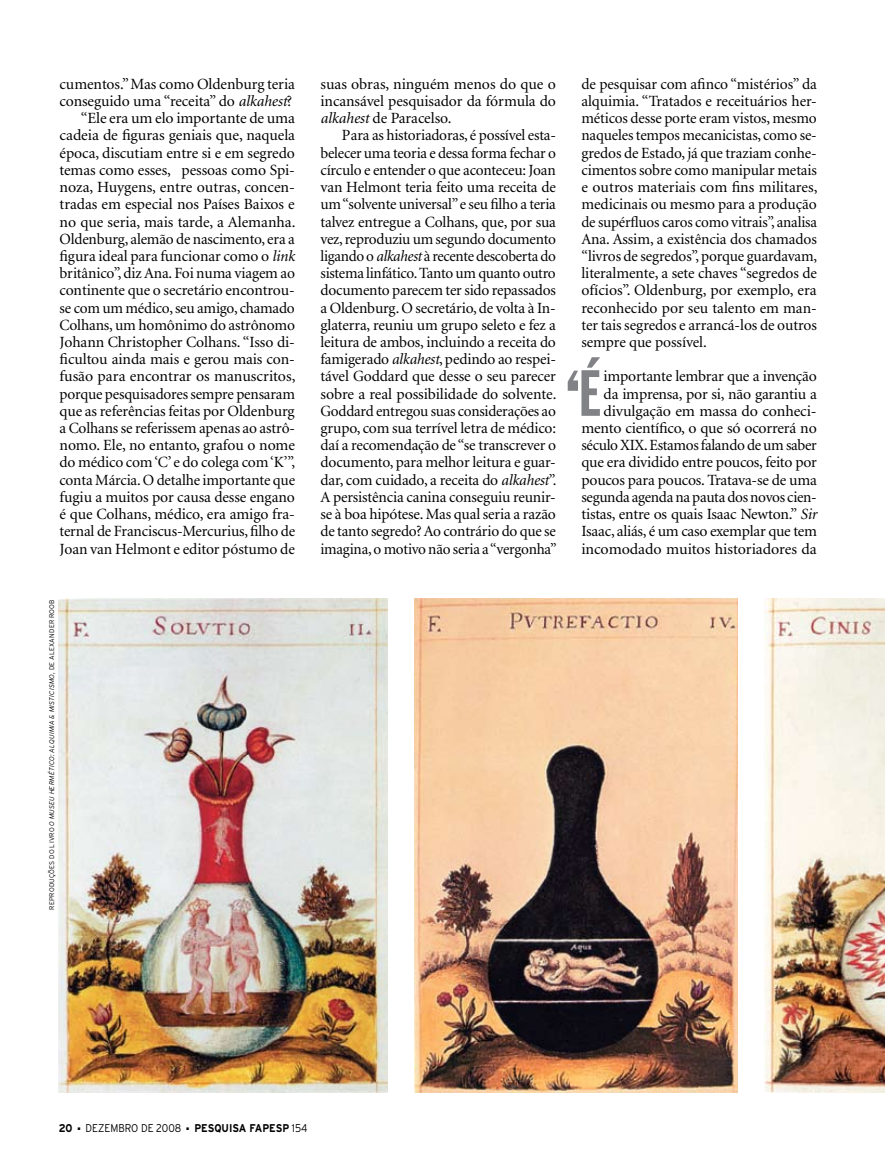
<style>
.page{position:relative;width:885px;height:1170px;background:#fff}
.page>*{position:absolute;margin:0;border:0;box-sizing:border-box;transform-origin:0 0}
.t1{font:600 72px "Franklin Gothic";color:#808285}
.t2{font:700 extra-condensed 65.1px "Interstate";color:#808285;scale:1.04 1}
.t3{font:15.6px/17.2px "Minion";letter-spacing:-.01em;color:#000;text-align:justify}
.t4{font:700 11.25px "Interstate";color:#000;scale:.9 1}
.t5{font:300 11.25px "Interstate";color:#000;scale:.9 1}
.t6{font:italic 300 6.75px "Interstate";letter-spacing:.025em;color:#000}
.s1{font-style:italic}
.s2{font-style:normal}
.s3{font-weight:300}
</style>
<div class="page">
<img style="left:58px;top:598px;width:329px;height:493px">
<img style="left:414px;top:598px;width:323px;height:493px">
<img style="left:764px;top:598px;width:120px;height:493px">
<p class="t3" style="left:60px;top:76px;width:237px;text-align:right">cumentos.” Mas como Oldenburg teria conseguido uma “receita” do <span class="s1">alkahest</span>? “Ele era um elo importante de uma cadeia de figuras geniais que, naquela época, discutiam entre si e em segredo temas como esses, pessoas como Spi&shy;noza, Huygens, entre outras, concen&shy;tradas em especial nos Países Baixos e no que seria, mais tarde, a Alemanha.<br>Oldenburg, alemão de nascimento, era a figura ideal para funcionar como o <span class="s1">link </span>britânico”, diz Ana. Foi numa viagem ao continente que o secretário encontrou&shy;se com um médico, seu amigo, chamado Colhans, um homônimo do astrônomo Johann Christopher Colhans. “Isso di&shy;ficultou ainda mais e gerou mais con&shy;fusão para encontrar os manuscritos, porque pesquisadores sempre pensaram que as referências feitas por Oldenburg a Colhans se referissem apenas ao astrô&shy;nomo. Ele, no entanto, grafou o nome do médico com ‘C’ e do colega com ‘K’”, conta Márcia. O detalhe importante que fugiu a muitos por causa desse engano é que Colhans, médico, era amigo fra&shy;ternal de Franciscus-Mercurius, filho de Joan van Helmont e editor póstumo de</p>
<p class="t6" style="left:48px;top:909px;width:312px;rotate:-90deg"><span class="s2">REPRODUÇÕES DO LIVRO</span> o museu hermético: Alquimia &amp; Misticismo<span class="s2">, DE ALEXANDER ROOB</span></p>
<p class="t3" style="left:320px;top:76px;width:237px">suas obras, ninguém menos do que o incansável pesquisador da fórmula do <span class="s1">alkahest</span> de Paracelso.</p>
<p class="t3" style="left:320px;top:127px;width:238px;text-indent:21px">Para as historiadoras, é possível esta&shy;belecer uma teoria e dessa forma fechar o círculo e entender o que aconteceu: Joan van Helmont teria feito uma receita de um “solvente universal” e seu filho a teria talvez entregue a Colhans, que, por sua vez, reproduziu um segundo documento ligando o <span class="s1">alkahest</span> à recente descoberta do sistema linfático. Tanto um quanto outro documento parecem ter sido repassados a Oldenburg. O secretário, de volta à In&shy;glaterra, reuniu um grupo seleto e fez a leitura de ambos, incluindo a receita do famigerado <span class="s1">alkahest</span>, pedindo ao respei&shy;tável Goddard que desse o seu parecer sobre a real possibilidade do solvente.<br>Goddard entregou suas considerações ao grupo, com sua terrível letra de médico: daí a recomendação de “se transcrever o documento, para melhor leitura e guar&shy;dar, com cuidado, a receita do <span class="s1">alkahest</span>”.<br>A persistência canina conseguiu reunir&shy;se à boa hipótese. Mas qual seria a razão de tanto segredo? Ao contrário do que se imagina, o motivo não seria a “vergonha”</p>
<p class="t3" style="left:581px;top:76px;width:237px">de pesquisar com afinco “mistérios” da alquimia. “Tratados e receituários her&shy;méticos desse porte eram vistos, mesmo naqueles tempos mecanicistas, como se&shy;gredos de Estado, já que traziam conhe&shy;cimentos sobre como manipular metais e outros materiais com fins militares, medicinais ou mesmo para a produção de supérfluos caros como vitrais”, analisa Ana. Assim, a existência dos chamados “livros de segredos”, porque guardavam, literalmente, a sete chaves “segredos de ofícios”. Oldenburg, por exemplo, era reconhecido por seu talento em man&shy;ter tais segredos e arrancá-los de outros sempre que possível.</p>
<h2 class="t2" style="left:578px;top:357px;width:23px">É</h2>
<p class="t3" style="left:581px;top:368px;width:237px;text-align:right">importante lembrar que a invenção<br>da imprensa, por si, não garantiu a divulgação em massa do conheci&shy;mento científico, o que só ocorrerá no século XIX. Estamos falando de um saber que era dividido entre poucos, feito por poucos para poucos. Tratava-se de uma segunda agenda na pauta dos novos cien&shy;tistas, entre os quais Isaac Newton.” <span class="s1">Sir </span>Isaac, aliás, é um caso exemplar que tem incomodado muitos historiadores da</p>
<h1 class="t1" style="left:562px;top:353px;width:23px">‘</h1>
<p class="t4" style="left:59px;top:1121px;width:17px">20</p>
<p class="t5" style="left:78px;top:1121px;width:117px">■ DEZEMBRO DE 2008</p>
<p class="t4" style="left:186px;top:1121px;width:136px">■ PESQUISA FAPESP <span class="s3">154</span></p>
</div>
